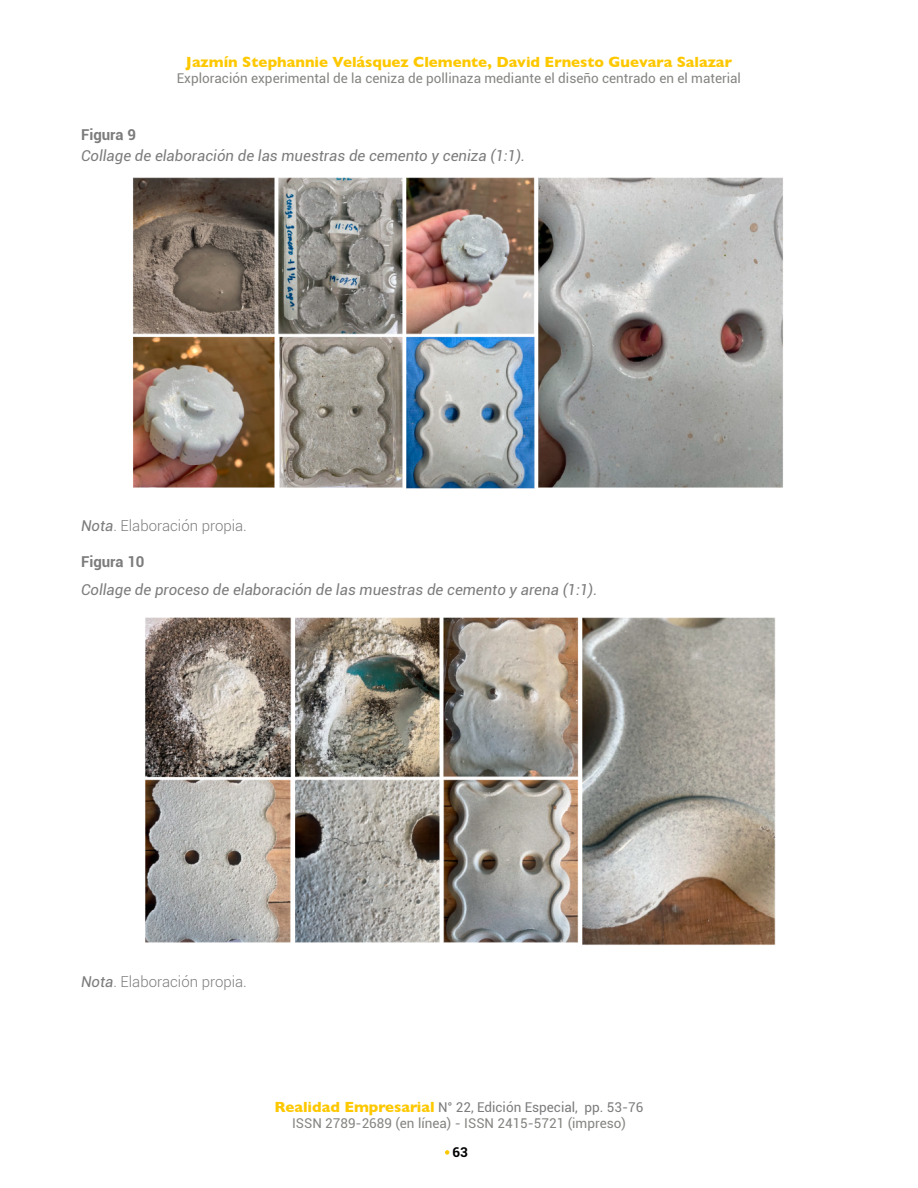
<style>
.page{position:relative;width:918px;height:1188px;background:#fff}
.page>*{position:absolute;margin:0;border:0;box-sizing:border-box;transform-origin:0 0}
.t1{font:italic 15px "Roboto";color:#7d7c7c}
.t2{font:700 15px "Gill Sans";color:#fec800}
.t3{font:300 15px "Roboto";color:#7d7c7c}
.t4{font:700 15px "Roboto";color:#7d7c7c}
.t5{font:13.5px/16.2px "Roboto";color:#858582;text-align:center}
.t6{font:700 13.5px "Roboto";color:#000}
.s1{font-weight:400;font-style:italic}
.s2{font-family:"Gill Sans";font-weight:700;font-size:15px;color:#fec800}
.s3{color:#7b7c7e}
</style>
<div class="page">
<svg style="left:445px;top:1150px;width:4px;height:5px"></svg>
<img style="left:133px;top:177px;width:650px;height:312px">
<img style="left:145px;top:617px;width:631px;height:328px">
<p class="t2" style="left:186px;top:50px;width:548px">Jazmín Stephannie Velásquez Clemente, David Ernesto Guevara Salazar</p>
<p class="t5" style="left:177px;top:70px;width:566px">Exploración experimental de la ceniza de pollinaza mediante el diseño centrado en el material</p>
<p class="t4" style="left:81px;top:124px;width:56px">Figura 9</p>
<p class="t1" style="left:81px;top:145px;width:446px">Collage de elaboración de las muestras de cemento y ceniza (1:1).</p>
<p class="t3" style="left:81px;top:515px;width:167px"><span class="s1">Nota</span>. Elaboración propia.</p>
<p class="t4" style="left:81px;top:551px;width:65px">Figura 10</p>
<p class="t1" style="left:81px;top:579px;width:518px">Collage de proceso de elaboración de las muestras de cemento y arena (1:1).</p>
<p class="t3" style="left:81px;top:971px;width:167px"><span class="s1">Nota</span>. Elaboración propia.</p>
<p class="t5" style="left:275px;top:1098px;width:370px"><span class="s2">Realidad Empresarial</span> <span class="s3">N° 22, Edición Especial, pp. 53-76<br></span>ISSN 2789-2689 (en línea) - ISSN 2415-5721 (impreso)</p>
<p class="t6" style="left:453px;top:1143px;width:17px">63</p>
</div>
